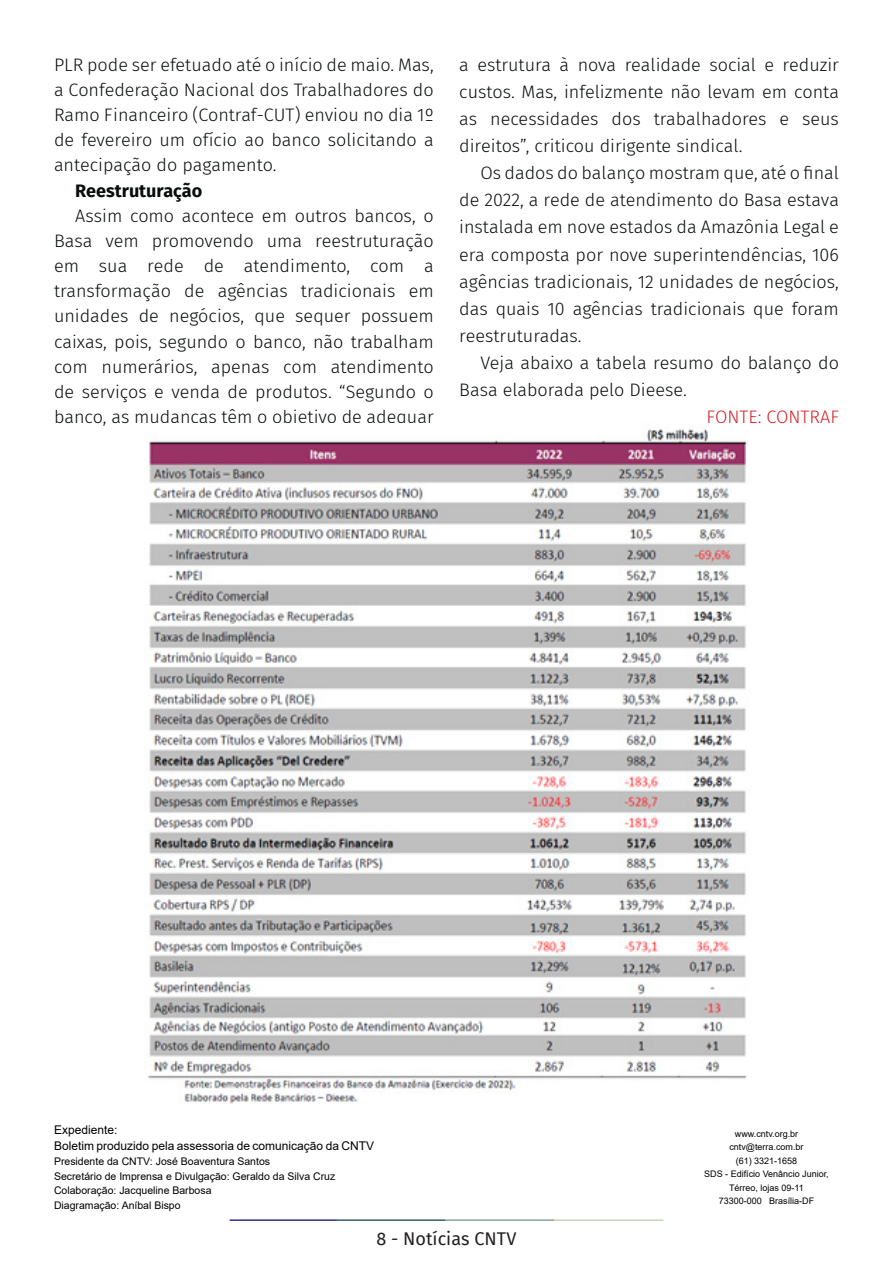
<style>
.page{position:relative;width:893px;height:1263px;background:#fff}
.page>*{position:absolute;margin:0;border:0;box-sizing:border-box;transform-origin:0 0}
.t1{font:300 18px/25.2px "Fira Sans";color:#080d0b;text-align:justify}
.t2{font:18px "Fira Sans";color:#231f20}
.t3{font:700 18px "Fira Sans";color:#080d0b}
.t4{font:300 18px "Fira Sans";color:#d1232a}
.t5{font:12px "Arial";color:#000}
.t6{font:10.5px "Arial";color:#000}
.t7{font:9px/13.5px "Arial";color:#000;text-align:center}
</style>
<div class="page">
<hr style="left:230px;top:1219px;width:107px;height:2px;background:#2f3088">
<hr style="left:337px;top:1219px;width:109px;height:2px;background:#3a5f6d">
<hr style="left:446px;top:1219px;width:109px;height:2px;background:#87a59a">
<hr style="left:555px;top:1219px;width:108px;height:2px;background:#c6d5b7">
<img style="left:148px;top:423px;width:600px;height:680px">
<p class="t1" style="left:54px;top:52px;width:381px">PLR pode ser efetuado até o início de maio. Mas, a Confederação Nacional dos Trabalhadores do Ramo Financeiro (Contraf-CUT) enviou no dia 1º de fevereiro um ofício ao banco solicitando a antecipação do pagamento.</p>
<p class="t3" style="left:75px;top:175px;width:128px">Reestruturação</p>
<p class="t1" style="left:54px;top:203px;width:381px;text-indent:21px">Assim como acontece em outros bancos, o Basa vem promovendo uma reestruturação em sua rede de atendimento, com a transformação de agências tradicionais em unidades de negócios, que sequer possuem caixas, pois, segundo o banco, não trabalham com numerários, apenas com atendimento de serviços e venda de produtos. “Segundo o banco, as mudanças têm o objetivo de adequar</p>
<p class="t1" style="left:459px;top:51px;width:381px;line-height:27.2px">a estrutura à nova realidade social e reduzir custos. Mas, infelizmente não levam em conta as necessidades dos trabalhadores e seus direitos”, criticou dirigente sindical.</p>
<p class="t1" style="left:459px;top:159px;width:381px;line-height:27.2px;text-indent:21px">Os dados do balanço mostram que, até o final de 2022, a rede de atendimento do Basa estava instalada em nove estados da Amazônia Legal e era composta por nove superintendências, 106 agências tradicionais, 12 unidades de negócios, das quais 10 agências tradicionais que foram reestruturadas.</p>
<p class="t1" style="left:459px;top:349px;width:381px;line-height:27.2px;text-indent:21px">Veja abaixo a tabela resumo do balanço do<br>Basa elaborada pelo Dieese.</p>
<p class="t4" style="left:706px;top:404px;width:134px">FONTE: CONTRAF</p>
<p class="t5" style="left:54px;top:1121px;width:65px">Expediente:</p>
<p class="t5" style="left:54px;top:1138px;width:322px">Boletim produzido pela assessoria de comunicação da CNTV</p>
<p class="t6" style="left:54px;top:1154px;width:218px">Presidente da CNTV: José Boaventura Santos</p>
<p class="t6" style="left:54px;top:1169px;width:283px">Secretário de Imprensa e Divulgação: Geraldo da Silva Cruz</p>
<p class="t6" style="left:54px;top:1183px;width:159px">Colaboração: Jacqueline Barbosa</p>
<p class="t6" style="left:54px;top:1198px;width:128px">Diagramação: Aníbal Bispo</p>
<p class="t7" style="left:735px;top:1127px;width:65px">www.cntv.org.br</p>
<p class="t7" style="left:729px;top:1140px;width:76px">cntv@terra.com.br</p>
<p class="t7" style="left:736px;top:1154px;width:63px">(61) 3321-1658</p>
<p class="t7" style="left:704px;top:1167px;width:126px">SDS - Edifício Venâncio Junior,<br>Térreo, lojas 09-11</p>
<p class="t7" style="left:719px;top:1194px;width:97px">73300-000 Brasília-DF</p>
<p class="t2" style="left:377px;top:1225px;width:141px">8 - Notícias CNTV</p>
</div>
